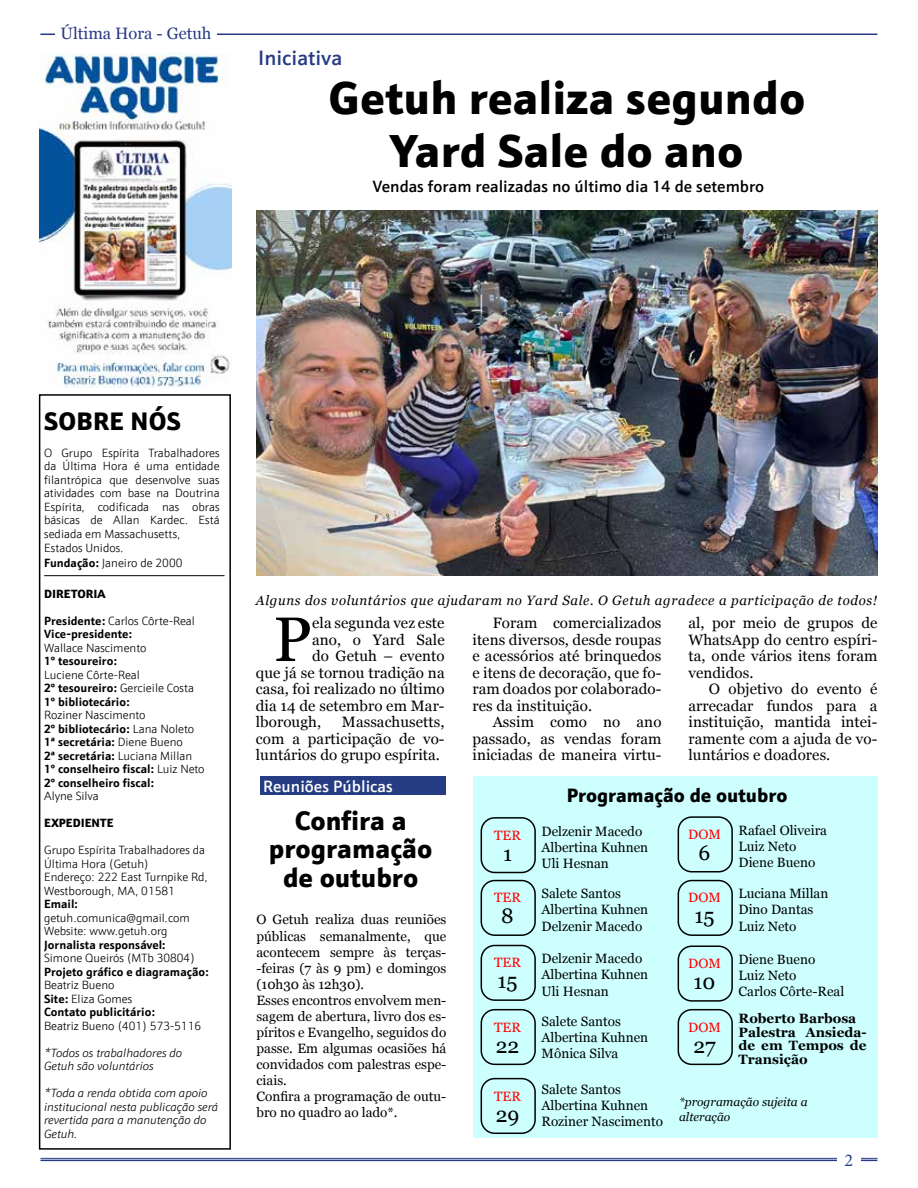
<style>
.page{position:relative;width:918px;height:1188px;background:#fff}
.page>*{position:absolute;margin:0;border:0;box-sizing:border-box;transform-origin:0 0}
.t1{font:62.7px "Georgia";color:#000}
.t2{font:900 46.5px/52.5px "Schnebel Sans ME";color:#000;text-align:center}
.t3{font:900 27px/28.5px "Schnebel Sans ME";color:#000;text-align:center}
.t4{font:900 25.5px "Schnebel Sans ME";letter-spacing:.01em;color:#000}
.t5{font:21px "Georgia";color:#000}
.t6{font:500 21px "Schnebel Sans ME";color:#263c83}
.t7{font:900 19.5px "Schnebel Sans ME";color:#000}
.t8{font:18px "Minion Pro";color:#273b84}
.t9{font:500 16.5px "Schnebel Sans ME";color:#000}
.t10{font:16.5px "Georgia";color:#273b84}
.t11{font:500 16.5px "Schnebel Sans ME";color:#fff}
.t12{font:15px/16.5px "Georgia";letter-spacing:.005em;color:#000;text-align:justify}
.t13{font:13.5px/16.2px "Georgia";color:#000}
.t14{font:italic 13.5px "Georgia";letter-spacing:.05em;color:#000}
.t15{font:700 13.5px/13.5px "Georgia";color:#000}
.t16{font:13.5px "Georgia";color:#f00}
.t17{font:300 12px/13.6px "Schnebel Sans ME";color:#000}
.t18{font:700 12px/13.5px "Schnebel Sans ME";color:#000}
.t19{font:italic 300 12px/13.5px "Schnebel Sans ME";color:#000}
.t20{font:italic 12px/14.4px "Georgia";color:#000}
.t21{font:900 12px "Schnebel Sans ME";color:#000}
.s1{font-weight:700}
.s2{font-weight:300}
</style>
<div class="page">
<hr style="left:40px;top:34px;width:837px;height:1px;background:#273985">
<div style="left:39px;top:394px;width:192px;height:756px;border:2px solid #000"></div>
<div style="left:55px;top:27px;width:162px;height:14px;background:#fff"></div>
<hr style="left:40px;top:1158px;width:838px;height:1px;background:#273b84">
<hr style="left:40px;top:1160px;width:838px;height:1px;background:#273b84">
<div style="left:837px;top:1153px;width:24px;height:14px;background:#fff"></div>
<hr style="left:44px;top:575px;width:181px;height:1px;background:#000">
<img style="left:39px;top:54px;width:192px;height:334px">
<div style="left:473px;top:777px;width:405px;height:361px;background:#cdffff"></div>
<div style="left:481px;top:817px;width:55px;height:56px;border:2px solid #000;border-radius:13px"></div>
<div style="left:481px;top:945px;width:55px;height:56px;border:2px solid #000;border-radius:13px"></div>
<div style="left:481px;top:880px;width:55px;height:56px;border:2px solid #000;border-radius:13px"></div>
<div style="left:481px;top:1009px;width:55px;height:56px;border:2px solid #000;border-radius:13px"></div>
<div style="left:678px;top:880px;width:55px;height:56px;border:2px solid #000;border-radius:13px"></div>
<div style="left:678px;top:1009px;width:55px;height:56px;border:2px solid #000;border-radius:13px"></div>
<div style="left:678px;top:816px;width:55px;height:57px;border:2px solid #000;border-radius:13px"></div>
<div style="left:678px;top:945px;width:55px;height:57px;border:2px solid #000;border-radius:13px"></div>
<div style="left:481px;top:1078px;width:55px;height:56px;border:2px solid #000;border-radius:13px"></div>
<div style="left:260px;top:777px;width:186px;height:18px;background:#263c83"></div>
<img style="left:256px;top:211px;width:622px;height:365px">
<p class="t10" style="left:61px;top:22px;width:152px">Última Hora - Getuh</p>
<h3 class="t6" style="left:258px;top:41px;width:86px">Iniciativa</h3>
<h2 class="t2" style="left:329px;top:68px;width:478px">Getuh realiza segundo<br>Yard Sale do ano</h2>
<p class="t9" style="left:373px;top:173px;width:393px">Vendas foram realizadas no último dia 14 de setembro</p>
<h3 class="t4" style="left:44px;top:398px;width:138px">SOBRE NÓS</h3>
<p class="t17" style="left:44px;top:446px;width:177px">O Grupo Espírita Trabalhadores da Última Hora é uma entidade filantrópica que desenvolve suas atividades com base na Doutrina<br>Espírita, codificada nas obras básicas de Allan Kardec. Está sediada em Massachusetts,<br>Estados Unidos.<br><span class="s1">Fundação:</span> Janeiro de 2000</p>
<p class="t21" style="left:44px;top:583px;width:63px">DIRETORIA</p>
<p class="t18" style="left:44px;top:613px;width:152px">Presidente: <span class="s2">Carlos Côrte-Real<br></span>Vice-presidente:</p>
<p class="t17" style="left:44px;top:641px;width:104px">Wallace Nascimento</p>
<p class="t18" style="left:44px;top:654px;width:74px">1º tesoureiro:</p>
<p class="t17" style="left:44px;top:668px;width:151px">Luciene Côrte-Real<br><span class="s1">2º tesoureiro:</span> Gercieile Costa<br><span class="s1">1º bibliotecário:</span></p>
<p class="t18" style="left:44px;top:708px;width:162px"><span class="s2">Roziner Nascimento<br></span>2º bibliotecário: <span class="s2">Lana Noleto<br></span>1ª secretária: <span class="s2">Diene Bueno<br></span>2ª secretária: <span class="s2">Luciana Millan<br></span>1º conselheiro fiscal: <span class="s2">Luiz Neto<br></span>2º conselheiro fiscal:</p>
<p class="t17" style="left:44px;top:789px;width:56px">Alyne Silva</p>
<p class="t21" style="left:44px;top:812px;width:71px">EXPEDIENTE</p>
<p class="t17" style="left:44px;top:844px;width:165px">Grupo Espírita Trabalhadores da<br>Última Hora (Getuh)<br>Endereço: 222 East Turnpike Rd,<br>Westborough, MA, 01581</p>
<p class="t18" style="left:44px;top:897px;width:35px">Email:</p>
<p class="t17" style="left:44px;top:911px;width:147px">getuh.comunica@gmail.com<br>Website: www.getuh.org</p>
<p class="t18" style="left:44px;top:937px;width:123px">Jornalista responsável:</p>
<p class="t17" style="left:44px;top:951px;width:152px">Simone Queirós (MTb 30804)</p>
<p class="t18" style="left:44px;top:964px;width:166px">Projeto gráfico e diagramação:</p>
<p class="t18" style="left:44px;top:978px;width:113px"><span class="s2">Beatriz Bueno<br></span>Site: <span class="s2">Eliza Gomes<br></span>Contato publicitário:</p>
<p class="t17" style="left:44px;top:1019px;width:158px">Beatriz Bueno (401) 573-5116</p>
<p class="t19" style="left:44px;top:1046px;width:140px">*Todos os trabalhadores do<br>Getuh são voluntários</p>
<p class="t19" style="left:44px;top:1087px;width:176px">*Toda a renda obtida com apoio institucional nesta publicação será revertida para a manutenção do<br>Getuh.</p>
<p class="t14" style="left:256px;top:590px;width:623px">Alguns dos voluntários que ajudaram no Yard Sale. O Getuh agradece a participação de todos!</p>
<h1 class="t1" style="left:273px;top:594px;width:40px">P</h1>
<p class="t12" style="left:312px;top:614px;width:134px">ela segunda vez este</p>
<p class="t12" style="left:312px;top:630px;width:134px">ano, o Yard Sale</p>
<p class="t12" style="left:312px;top:647px;width:134px">do Getuh – evento</p>
<p class="t12" style="left:256px;top:663px;width:190px">que já se tornou tradição na</p>
<p class="t12" style="left:256px;top:680px;width:190px">casa, foi realizado no último</p>
<p class="t12" style="left:256px;top:696px;width:190px">dia 14 de setembro em Mar-</p>
<p class="t12" style="left:256px;top:713px;width:67px">lborough,</p>
<p class="t12" style="left:256px;top:713px;width:190px;text-indent:86px">Massachusetts, com a participação de vo&shy;luntários do grupo espírita.</p>
<p class="t11" style="left:263px;top:773px;width:131px">Reuniões Públicas</p>
<h3 class="t3" style="left:269px;top:804px;width:165px">Confira a programação de outubro</h3>
<p class="t13" style="left:256px;top:911px;width:191px">O Getuh realiza duas reuniões públicas semanalmente, que acontecem sempre às terças--feiras (7 às 9 pm) e domingos (10h30 às 12h30).<br>Esses encontros envolvem men&shy;sagem de abertura, livro dos es&shy;píritos e Evangelho, seguidos do passe. Em algumas ocasiões há convidados com palestras espe&shy;ciais.<br>Confira a programação de outu&shy;bro no quadro ao lado*.</p>
<p class="t12" style="left:472px;top:614px;width:191px;text-indent:20px">Foram comercializados itens diversos, desde roupas e acessórios até brinquedos e itens de decoração, que fo&shy;ram doados por colaborado&shy;res da instituição.</p>
<p class="t12" style="left:472px;top:713px;width:191px;text-indent:20px">Assim como no ano passado, as vendas foram iniciadas de maneira virtu-</p>
<p class="t12" style="left:688px;top:614px;width:190px">al, por meio de grupos de WhatsApp do centro espíri&shy;ta, onde vários itens foram vendidos.</p>
<p class="t12" style="left:688px;top:680px;width:190px;text-indent:20px">O objetivo do evento é arrecadar fundos para a instituição, mantida intei&shy;ramente com a ajuda de vo&shy;luntários e doadores.</p>
<p class="t16" style="left:494px;top:825px;width:28px">TER</p>
<h3 class="t5" style="left:503px;top:838px;width:11px">1</h3>
<p class="t16" style="left:494px;top:888px;width:28px">TER</p>
<h3 class="t5" style="left:501px;top:901px;width:14px">8</h3>
<p class="t16" style="left:494px;top:953px;width:28px">TER</p>
<h3 class="t5" style="left:498px;top:966px;width:22px">15</h3>
<p class="t16" style="left:494px;top:1017px;width:28px">TER</p>
<h3 class="t5" style="left:496px;top:1030px;width:25px">22</h3>
<p class="t16" style="left:494px;top:1086px;width:28px">TER</p>
<h3 class="t5" style="left:496px;top:1099px;width:25px">29</h3>
<h3 class="t7" style="left:567px;top:778px;width:222px">Programação de outubro</h3>
<p class="t13" style="left:542px;top:822px;width:108px">Delzenir Macedo<br>Albertina Kuhnen<br>Uli Hesnan</p>
<p class="t13" style="left:542px;top:885px;width:108px">Salete Santos<br>Albertina Kuhnen<br>Delzenir Macedo</p>
<p class="t13" style="left:542px;top:950px;width:108px">Delzenir Macedo<br>Albertina Kuhnen<br>Uli Hesnan</p>
<p class="t13" style="left:542px;top:1013px;width:108px">Salete Santos<br>Albertina Kuhnen<br>Mônica Silva</p>
<p class="t13" style="left:542px;top:1081px;width:123px">Salete Santos<br>Albertina Kuhnen<br>Roziner Nascimento</p>
<p class="t16" style="left:688px;top:825px;width:34px">DOM</p>
<h3 class="t5" style="left:699px;top:837px;width:13px">6</h3>
<p class="t16" style="left:688px;top:888px;width:34px">DOM</p>
<h3 class="t5" style="left:695px;top:901px;width:22px">15</h3>
<p class="t16" style="left:688px;top:954px;width:34px">DOM</p>
<h3 class="t5" style="left:694px;top:967px;width:23px">10</h3>
<p class="t16" style="left:688px;top:1017px;width:34px">DOM</p>
<h3 class="t5" style="left:693px;top:1030px;width:24px">27</h3>
<p class="t13" style="left:739px;top:822px;width:90px">Rafael Oliveira<br>Luiz Neto<br>Diene Bueno</p>
<p class="t13" style="left:739px;top:885px;width:91px">Luciana Millan<br>Dino Dantas<br>Luiz Neto</p>
<p class="t13" style="left:739px;top:951px;width:107px">Diene Bueno<br>Luiz Neto<br>Carlos Côrte-Real</p>
<p class="t15" style="left:739px;top:1011px;width:129px">Roberto Barbosa<br>Palestra Ansieda&shy;de em Tempos de<br>Transição</p>
<p class="t20" style="left:679px;top:1094px;width:130px">*programação sujeita a alteração</p>
<h3 class="t8" style="left:844px;top:1148px;width:10px">2</h3>
</div>
